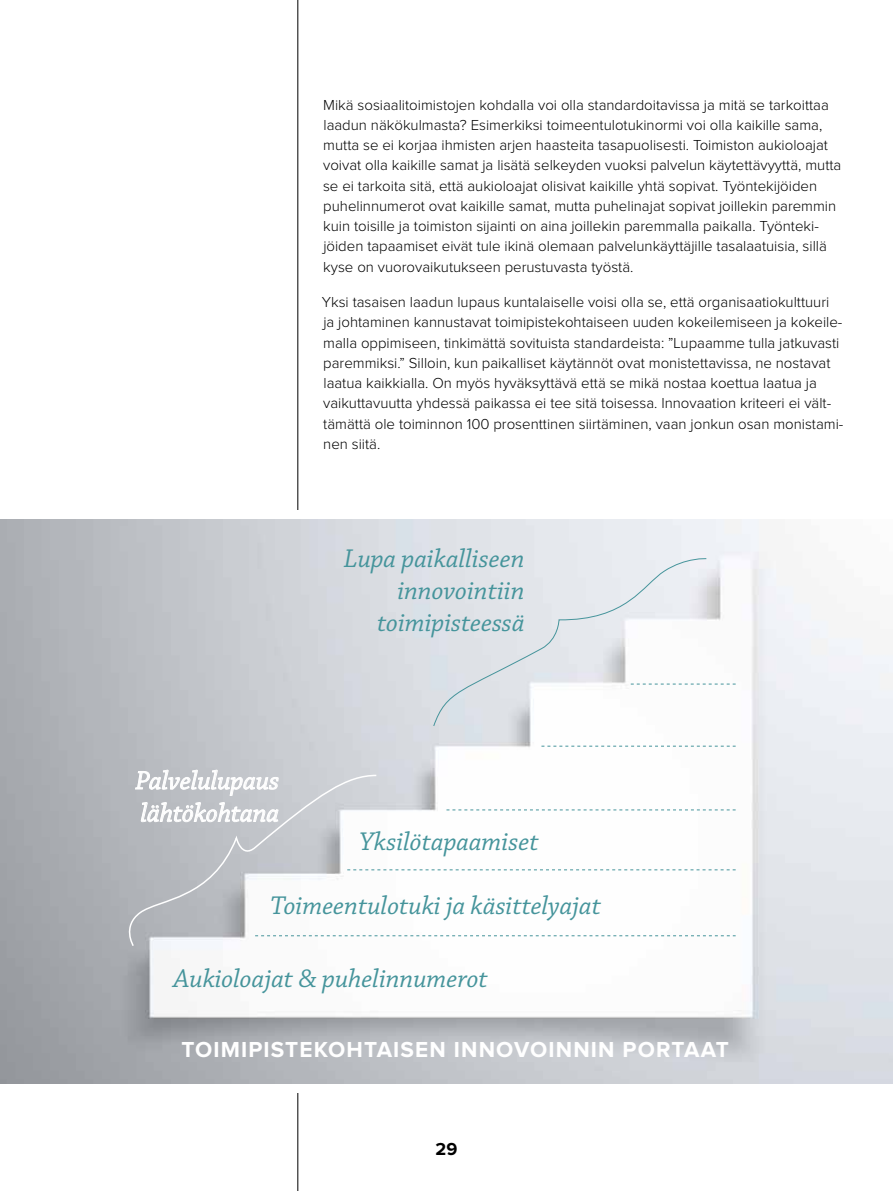
<style>
.page{position:relative;width:893px;height:1191px;background:#fff}
.page>*{position:absolute;margin:0;border:0;box-sizing:border-box;transform-origin:0 0}
.t1{font:italic 27px/32.4px "Chaparral Pro";color:#45949b;text-align:right}
.t2{font:italic 27px/32.4px "Chaparral Pro";color:#fff}
.t3{font:700 22.5px "Proxima Nova";letter-spacing:.05em;color:#fff}
.t4{font:700 18px "Proxima Nova";color:#000}
.t5{font:300 15px/20.2px "Proxima Nova";color:#000}
</style>
<div class="page">
<hr style="left:298px;top:0;width:1px;height:1191px;background:#000">
<img style="left:0;top:519px;width:893px;height:565px">
<svg style="left:378px;top:935px;width:358px;height:1px"></svg>
<svg style="left:378px;top:869px;width:358px;height:1px"></svg>
<svg style="left:446px;top:809px;width:290px;height:1px"></svg>
<svg style="left:541px;top:746px;width:195px;height:1px"></svg>
<svg style="left:707px;top:683px;width:29px;height:1px"></svg>
<svg style="left:135px;top:769px;width:144px;height:5px"></svg>
<svg style="left:121px;top:774px;width:257px;height:173px"></svg>
<svg style="left:433px;top:557px;width:274px;height:170px"></svg>
<div style="left:0;top:510px;width:893px;height:9px;background:#fff"></div>
<div style="left:0;top:1084px;width:893px;height:9px;background:#fff"></div>
<p class="t5" style="left:323px;top:95px;width:520px">Mikä sosiaalitoimistojen kohdalla voi olla standardoitavissa ja mitä se tarkoittaa laadun näkökulmasta? Esimerkiksi toimeentulotukinormi voi olla kaikille sama, mutta se ei korjaa ihmisten arjen haasteita tasapuolisesti. Toimiston aukioloajat voivat olla kaikille samat ja lisätä selkeyden vuoksi palvelun käytettävyyttä, mutta se ei tarkoita sitä, että aukioloajat olisivat kaikille yhtä sopivat. Työntekijöiden puhelinnumerot ovat kaikille samat, mutta puhelinajat sopivat joillekin paremmin kuin toisille ja toimiston sijainti on aina joillekin paremmalla paikalla. Työnteki&shy;jöiden tapaamiset eivät tule ikinä olemaan palvelunkäyttäjille tasalaatuisia, sillä kyse on vuorovaikutukseen perustuvasta työstä.</p>
<p class="t5" style="left:322px;top:292px;width:523px">Yksi tasaisen laadun lupaus kuntalaiselle voisi olla se, että organisaatiokulttuuri ja johtaminen kannustavat toimipistekohtaiseen uuden kokeilemiseen ja kokeile&shy;malla oppimiseen, tinkimättä sovituista standardeista: ”Lupaamme tulla jatkuvasti paremmiksi.” Silloin, kun paikalliset käytännöt ovat monistettavissa, ne nostavat laatua kaikkialla. On myös hyväksyttävä että se mikä nostaa koettua laatua ja vaikuttavuutta yhdessä paikassa ei tee sitä toisessa. Innovaation kriteeri ei vält&shy;tämättä ole toiminnon 100 prosenttinen siirtäminen, vaan jonkun osan monistami&shy;nen siitä.</p>
<h1 class="t2" style="left:135px;top:765px;width:145px">Palvelulupaus lähtökohtana</h1>
<h1 class="t1" style="left:344px;top:543px;width:182px">Lupa paikalliseen innovointiin toimipisteessä</h1>
<h1 class="t1" style="left:360px;top:826px;width:181px">Yksilötapaamiset</h1>
<h1 class="t1" style="left:270px;top:890px;width:332px">Toimeentulotuki ja käsittelyajat</h1>
<h1 class="t1" style="left:173px;top:963px;width:316px">Aukioloajat &amp; puhelinnumerot</h1>
<h2 class="t3" style="left:181px;top:1039px;width:549px">TOIMIPISTEKOHTAISEN INNOVOINNIN PORTAAT</h2>
<p class="t4" style="left:436px;top:1140px;width:23px">29</p>
</div>
